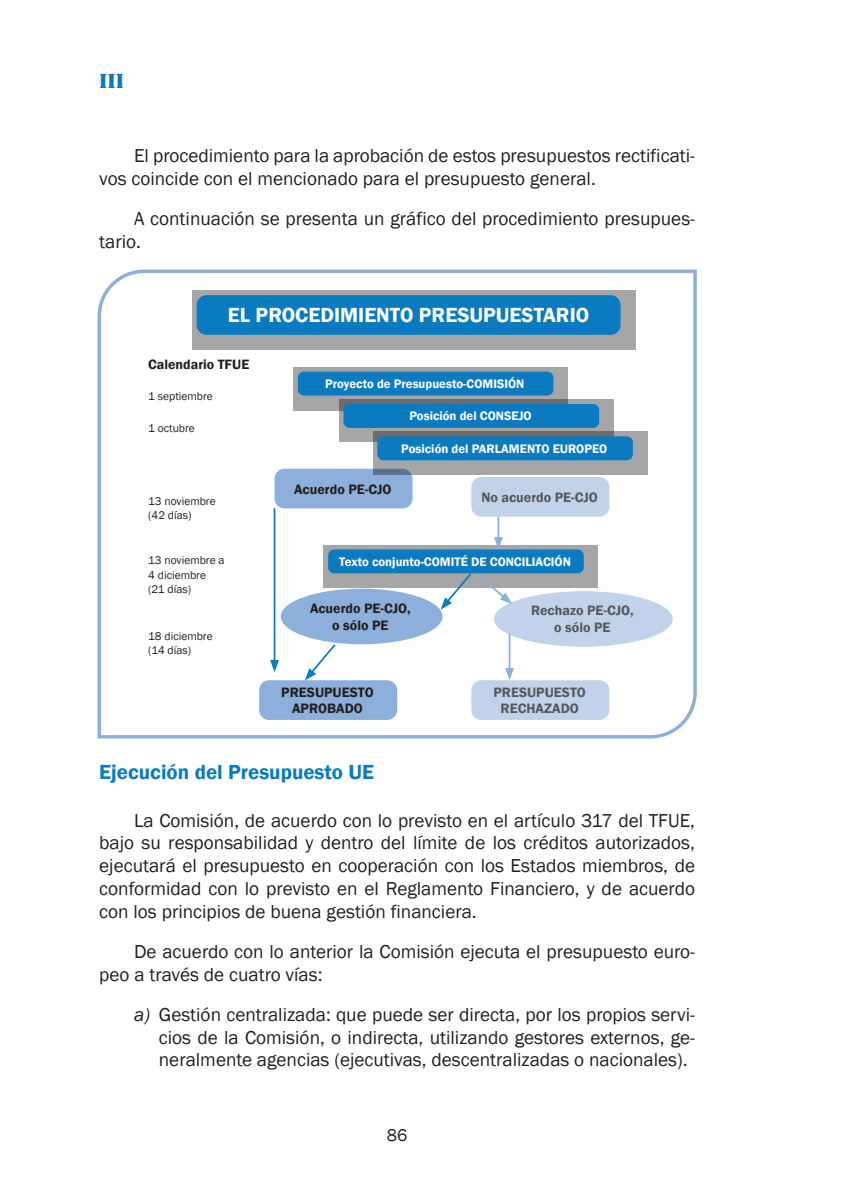
<style>
.page{position:relative;width:844px;height:1191px;background:#fff}
.page>*{position:absolute;margin:0;border:0;box-sizing:border-box;transform-origin:0 0}
.t1{font:600 21px "Franklin Gothic";color:#fff}
.t2{font:600 21px "Franklin Gothic";color:#0b7bc1}
.t3{font:700 21px "Benguiat IT Cby BT";color:#0b7bc1}
.t4{font:19.25px/22.8px "Franklin Gothic";color:#231f20}
.t5{font:17.5px "Franklin Gothic";color:#231f20}
.t6{font:600 14px/16.8px "Franklin Gothic";color:#57585a;text-align:center}
.t7{font:600 14px/16.8px "Franklin Gothic";color:#231f20;text-align:center}
.t8{font:600 13.83px "Franklin Gothic";color:#231f20}
.t9{font:600 12.6px "Franklin Gothic";color:#fff}
.t10{font:11.55px/14px "Franklin Gothic";color:#231f20}
.s1{font-style:italic}
</style>
<div class="page">
<svg style="left:97px;top:269px;width:600px;height:470px"></svg>
<div style="left:192px;top:290px;width:443px;height:60px;background:#a7a6a6"></div>
<div style="left:196px;top:295px;width:424px;height:40px;background:#0b7bc1;border-radius:10px"></div>
<div style="left:274px;top:469px;width:138px;height:39px;background:#8dafdb;border-radius:10px"></div>
<div style="left:471px;top:477px;width:138px;height:40px;background:#c2d2eb;border-radius:10px"></div>
<div style="left:259px;top:680px;width:138px;height:40px;background:#8dafdb;border-radius:10px"></div>
<div style="left:471px;top:680px;width:138px;height:40px;background:#c2d2eb;border-radius:10px"></div>
<div style="left:280px;top:588px;width:162px;height:56px;background:#8dafdb;border-radius:50%"></div>
<div style="left:494px;top:591px;width:178px;height:56px;background:#c2d2eb;border-radius:50%"></div>
<div style="left:293px;top:367px;width:275px;height:43px;background:#231f20;opacity:.4"></div>
<div style="left:298px;top:371px;width:255px;height:24px;background:#0b7bc1;border-radius:6px"></div>
<div style="left:339px;top:399px;width:274px;height:43px;background:#231f20;opacity:.4"></div>
<div style="left:343px;top:404px;width:256px;height:24px;background:#0b7bc1;border-radius:6px"></div>
<div style="left:372px;top:432px;width:275px;height:43px;background:#231f20;opacity:.4"></div>
<div style="left:377px;top:436px;width:255px;height:24px;background:#0b7bc1;border-radius:6px"></div>
<div style="left:323px;top:545px;width:275px;height:42px;background:#a7a6a6"></div>
<div style="left:328px;top:549px;width:255px;height:24px;background:#0b7bc1;border-radius:6px"></div>
<hr style="left:497px;top:517px;width:2px;height:23px;background:#8dafdb">
<svg style="left:494px;top:537px;width:9px;height:12px"></svg>
<hr style="left:508px;top:633px;width:2px;height:37px;background:#8dafdb">
<svg style="left:505px;top:668px;width:9px;height:12px"></svg>
<svg style="left:440px;top:573px;width:72px;height:36px"></svg>
<svg style="left:305px;top:642px;width:32px;height:38px"></svg>
<hr style="left:273px;top:508px;width:2px;height:154px;background:#0b7bc1">
<svg style="left:270px;top:660px;width:9px;height:12px"></svg>
<p class="t3" style="left:99px;top:68px;width:26px">III</p>
<p class="t4" style="left:99px;top:145px;width:597px;text-indent:35px">El procedimiento para la aprobación de estos presupuestos rectificati&shy;vos coincide con el mencionado para el presupuesto general.</p>
<p class="t4" style="left:99px;top:208px;width:597px;text-indent:35px">A continuación se presenta un gráfico del procedimiento presupues&shy;tario.</p>
<p class="t1" style="left:228px;top:302px;width:363px">EL PROCEDIMIENTO PRESUPUESTARIO</p>
<p class="t8" style="left:148px;top:356px;width:102px">Calendario TFUE</p>
<p class="t10" style="left:148px;top:389px;width:66px">1 septiembre</p>
<p class="t10" style="left:148px;top:421px;width:48px">1 octubre</p>
<p class="t10" style="left:148px;top:494px;width:69px">13 noviembre (42 días)</p>
<p class="t10" style="left:148px;top:554px;width:78px">13 noviembre a<br>4 diciembre (21 días)</p>
<p class="t10" style="left:148px;top:629px;width:66px">18 diciembre (14 días)</p>
<p class="t9" style="left:325px;top:376px;width:201px">Proyecto de Presupuesto-COMISIÓN</p>
<p class="t9" style="left:409px;top:408px;width:124px">Posición del CONSEJO</p>
<p class="t9" style="left:401px;top:441px;width:208px">Posición del PARLAMENTO EUROPEO</p>
<p class="t7" style="left:294px;top:480px;width:99px">Acuerdo PE-CJO</p>
<p class="t6" style="left:481px;top:489px;width:118px">No acuerdo PE-CJO</p>
<p class="t9" style="left:339px;top:554px;width:233px">Texto conjunto-COMITÉ DE CONCILIACIÓN</p>
<p class="t7" style="left:310px;top:600px;width:102px">Acuerdo PE-CJO, o sólo PE</p>
<p class="t6" style="left:531px;top:602px;width:104px">Rechazo PE-CJO, o sólo PE</p>
<p class="t7" style="left:281px;top:683px;width:94px">PRESUPUESTO<br>APROBADO</p>
<p class="t6" style="left:493px;top:683px;width:94px">PRESUPUESTO<br>RECHAZADO</p>
<p class="t2" style="left:99px;top:759px;width:276px">Ejecución del Presupuesto UE</p>
<p class="t4" style="left:99px;top:809px;width:597px;text-align:justify;text-indent:35px">La Comisión, de acuerdo con lo previsto en el artículo 317 del TFUE, bajo su responsabilidad y dentro del límite de los créditos autorizados, ejecutará el presupuesto en cooperación con los Estados miembros, de conformidad con lo previsto en el Reglamento Financiero, y de acuerdo con los principios de buena gestión financiera.</p>
<p class="t4" style="left:99px;top:940px;width:597px;text-indent:35px">De acuerdo con lo anterior la Comisión ejecuta el presupuesto euro&shy;peo a través de cuatro vías:</p>
<p class="t4" style="left:159px;top:1003px;width:537px;text-align:justify;text-indent:-25px"><span class="s1">a)</span> Gestión centralizada: que puede ser directa, por los propios servi&shy;cios de la Comisión, o indirecta, utilizando gestores externos, ge&shy;neralmente agencias (ejecutivas, descentralizadas o nacionales).</p>
<p class="t5" style="left:387px;top:1124px;width:22px">86</p>
</div>
